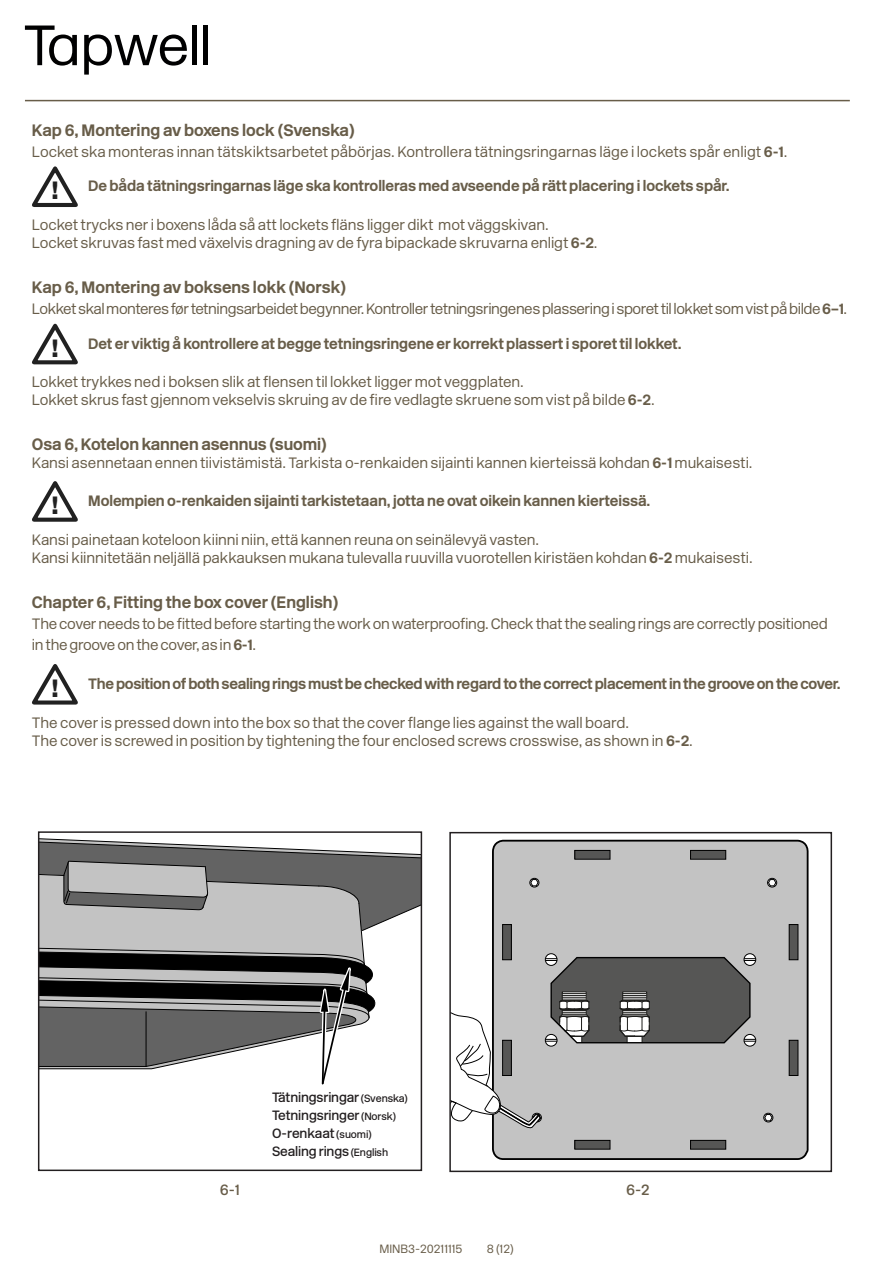
<style>
.page{position:relative;width:893px;height:1263px;background:#fff}
.page>*{position:absolute;margin:0;border:0;box-sizing:border-box;transform-origin:0 0}
.t1{font:800 24.45px "Helvetica Neue LT Std";color:#212121}
.BRÖD{font:700 16.5px "New Rail Alphabet";color:#685d49}
.BRÖD-2{font:300 15px/21px "New Rail Alphabet";letter-spacing:-.005em;color:#685d49}
.BRÖD-3{font:700 15px "New Rail Alphabet";letter-spacing:-.005em;color:#685d49}
.BRÖD-4{font:300 15px "New Rail Alphabet";letter-spacing:-.03em;color:#685d49}
.BRÖD-5{font:500 15px "New Rail Alphabet";color:#685d49}
.BRÖD-6{font:500 13.5px "New Rail Alphabet";letter-spacing:-.01em;color:#231f20}
.BRÖD-7{font:300 12px "New Rail Alphabet";color:#685d49}
.s1{font-weight:700}
.s2{font-size:10.5px}
</style>
<div class="page">
<div style="left:492px;top:839px;width:317px;height:321px;background:#c3c3c3"></div>
<div style="left:789px;top:1040px;width:9px;height:35px;background:#565655"></div>
<div style="left:789px;top:1040px;width:9px;height:36px;border:1px solid #000"></div>
<div style="left:503px;top:924px;width:8px;height:36px;background:#565655"></div>
<div style="left:502px;top:924px;width:10px;height:36px;border:1px solid #000"></div>
<div style="left:789px;top:924px;width:9px;height:36px;background:#565655"></div>
<div style="left:789px;top:924px;width:9px;height:36px;border:1px solid #000"></div>
<div style="left:575px;top:850px;width:35px;height:9px;background:#565655"></div>
<div style="left:574px;top:850px;width:36px;height:10px;border:1px solid #000"></div>
<div style="left:575px;top:1140px;width:35px;height:9px;background:#565655"></div>
<div style="left:574px;top:1140px;width:36px;height:10px;border:1px solid #000"></div>
<div style="left:690px;top:850px;width:36px;height:9px;background:#565655"></div>
<div style="left:690px;top:850px;width:36px;height:10px;border:1px solid #000"></div>
<div style="left:690px;top:1140px;width:36px;height:9px;background:#565655"></div>
<div style="left:690px;top:1140px;width:36px;height:10px;border:1px solid #000"></div>
<svg style="left:530px;top:879px;width:9px;height:7px"></svg>
<svg style="left:768px;top:879px;width:8px;height:7px"></svg>
<svg style="left:764px;top:1114px;width:9px;height:7px"></svg>
<div style="left:545px;top:953px;width:12px;height:13px;border:1px solid #000;border-radius:50%"></div>
<div style="left:744px;top:953px;width:12px;height:13px;border:1px solid #000;border-radius:50%"></div>
<svg style="left:452px;top:956px;width:304px;height:174px;background:#a7a7a7"></svg>
<div style="left:449px;top:832px;width:383px;height:340px;border:2px solid #231f20"></div>
<svg style="left:41px;top:838px;width:378px;height:247px"></svg>
<div style="left:38px;top:831px;width:384px;height:340px;border:2px solid #231f20"></div>
<svg style="left:84px;top:35px;width:103px;height:40px"></svg>
<div style="left:192px;top:26px;width:5px;height:39px;background:#000001"></div>
<div style="left:203px;top:26px;width:5px;height:39px;background:#000001"></div>
<svg style="left:25px;top:26px;width:52px;height:40px"></svg>
<hr style="left:25px;top:100px;width:825px;height:1px;background:#685d49">
<svg style="left:32px;top:166px;width:46px;height:41px"></svg>
<svg style="left:32px;top:323px;width:46px;height:42px"></svg>
<svg style="left:32px;top:481px;width:46px;height:41px"></svg>
<svg style="left:32px;top:664px;width:46px;height:41px"></svg>
<p class="BRÖD" style="left:32px;top:119px;width:324px">Kap 6, Montering av boxens lock (Svenska)</p>
<p class="BRÖD-2" style="left:32px;top:141px;width:757px">Locket ska monteras innan tätskiktsarbetet påbörjas. Kontrollera tätningsringarnas läge i lockets spår enligt <span class="s1">6-1</span>.</p>
<h1 class="t1" style="left:51px;top:176px;width:9px">!</h1>
<p class="BRÖD-3" style="left:88px;top:176px;width:643px">De båda tätningsringarnas läge ska kontrolleras med avseende på rätt placering i lockets spår.</p>
<p class="BRÖD-2" style="left:32px;top:214px;width:518px">Locket trycks ner i boxens låda så att lockets fläns ligger dikt mot väggskivan.</p>
<p class="BRÖD-2" style="left:32px;top:232px;width:567px">Locket skruvas fast med växelvis dragning av de fyra bipackade skruvarna enligt <span class="s1">6-2</span>.</p>
<p class="BRÖD" style="left:32px;top:276px;width:316px">Kap 6, Montering av boksens lokk (Norsk)</p>
<p class="BRÖD-4" style="left:32px;top:299px;width:817px">Lokket skal monteres før tetningsarbeidet begynner. Kontroller tetningsringenes plassering i sporet til lokket som vist på bilde <span class="s1">6–1</span>.</p>
<h1 class="t1" style="left:51px;top:333px;width:9px">!</h1>
<p class="BRÖD-3" style="left:88px;top:333px;width:595px">Det er viktig å kontrollere at begge tetningsringene er korrekt plassert i sporet til lokket.</p>
<p class="BRÖD-2" style="left:32px;top:371px;width:493px">Lokket trykkes ned i boksen slik at flensen til lokket ligger mot veggplaten.</p>
<p class="BRÖD-2" style="left:32px;top:389px;width:624px">Lokket skrus fast gjennom vekselvis skruing av de fire vedlagte skruene som vist på bilde <span class="s1">6-2</span>.</p>
<p class="BRÖD" style="left:32px;top:434px;width:296px">Osa 6, Kotelon kannen asennus (suomi)</p>
<p class="BRÖD-2" style="left:32px;top:452px;width:722px">Kansi asennetaan ennen tiivistämistä. Tarkista o-renkaiden sijainti kannen kierteissä kohdan <span class="s1">6-1</span> mukaisesti.</p>
<h1 class="t1" style="left:51px;top:491px;width:9px">!</h1>
<p class="BRÖD-3" style="left:88px;top:491px;width:564px">Molempien o-renkaiden sijainti tarkistetaan, jotta ne ovat oikein kannen kierteissä.</p>
<p class="BRÖD-2" style="left:32px;top:529px;width:509px">Kansi painetaan koteloon kiinni niin, että kannen reuna on seinälevyä vasten.</p>
<p class="BRÖD-2" style="left:32px;top:547px;width:722px">Kansi kiinnitetään neljällä pakkauksen mukana tulevalla ruuvilla vuorotellen kiristäen kohdan <span class="s1">6-2</span> mukaisesti.</p>
<p class="BRÖD" style="left:32px;top:591px;width:308px">Chapter 6, Fitting the box cover (English)</p>
<p class="BRÖD-2" style="left:32px;top:613px;width:797px">The cover needs to be fitted before starting the work on waterproofing. Check that the sealing rings are correctly positioned in the groove on the cover, as in <span class="s1">6-1</span>.</p>
<h1 class="t1" style="left:51px;top:674px;width:9px">!</h1>
<p class="BRÖD-3" style="left:88px;top:674px;width:754px">The position of both sealing rings must be checked with regard to the correct placement in the groove on the cover.</p>
<p class="BRÖD-2" style="left:32px;top:712px;width:599px">The cover is pressed down into the box so that the cover flange lies against the wall board.</p>
<p class="BRÖD-2" style="left:32px;top:730px;width:662px">The cover is screwed in position by tightening the four enclosed screws crosswise, as shown in <span class="s1">6-2</span>.</p>
<p class="BRÖD-6" style="left:272px;top:1088px;width:137px">Tätningsringar <span class="s2">(Svenska)</span></p>
<p class="BRÖD-6" style="left:272px;top:1106px;width:125px">Tetningsringer <span class="s2">(Norsk)</span></p>
<p class="BRÖD-6" style="left:272px;top:1124px;width:101px">O-renkaat <span class="s2">(suomi)</span></p>
<p class="BRÖD-6" style="left:272px;top:1142px;width:118px">Sealing rings <span class="s2">(English</span></p>
<p class="BRÖD-5" style="left:220px;top:1179px;width:22px">6-1</p>
<p class="BRÖD-5" style="left:626px;top:1179px;width:25px">6-2</p>
<p class="BRÖD-7" style="left:379px;top:1241px;width:85px">MINB3-20211115</p>
<p class="BRÖD-7" style="left:487px;top:1241px;width:28px">8 (12)</p>
</div>
